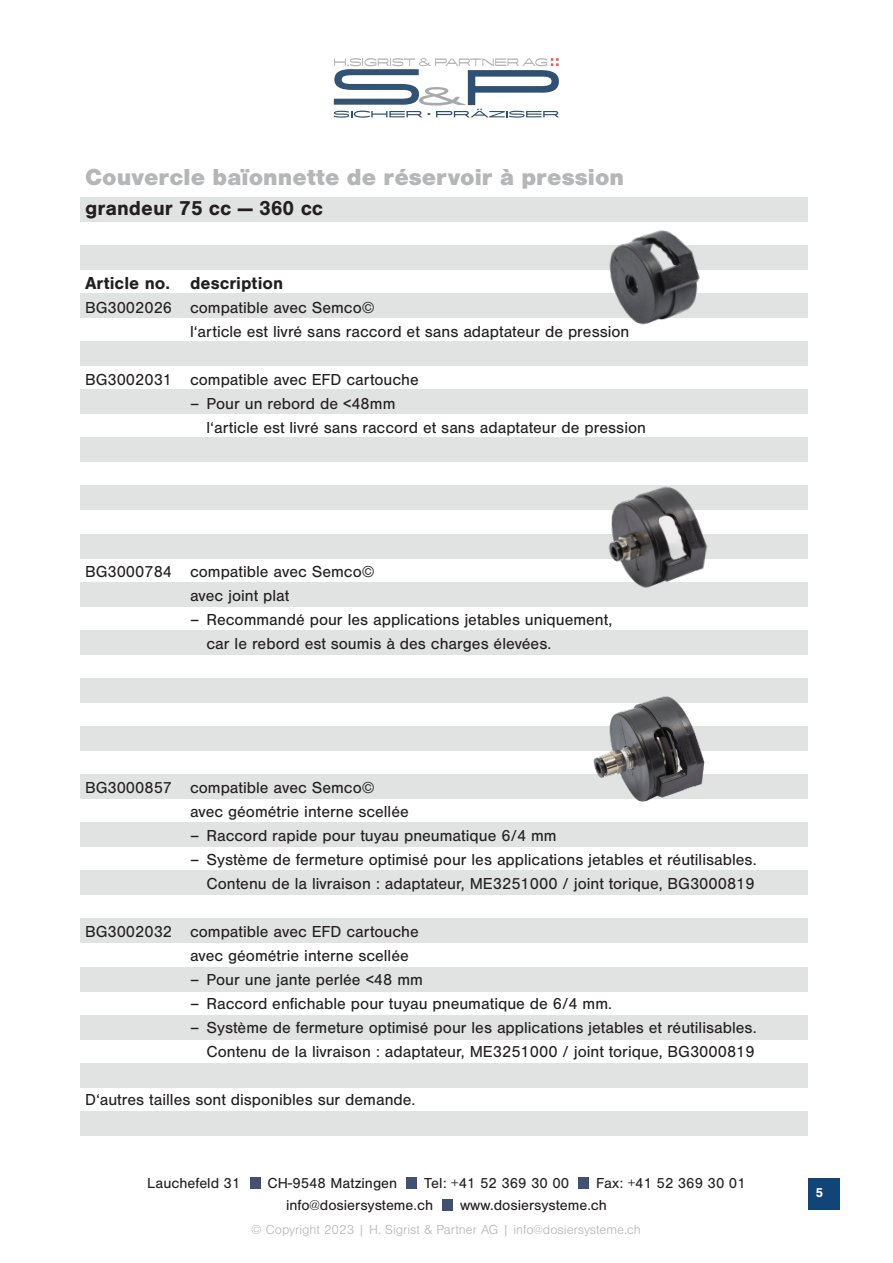
<style>
.page{position:relative;width:893px;height:1263px;background:#fff}
.page>*{position:absolute;margin:0;border:0;box-sizing:border-box;transform-origin:0 0}
.Titel_hell{font:900 24px "Nimbus San";color:#b5b6b8}
.t1{font:700 21px "Nimbus San";color:#231f20}
.t2{font:700 18px "Nimbus San";color:#231f20}
.t3{font:16.5px "Nimbus San";color:#231f20}
.t4{font:15px "Nimbus San";color:#231f20}
.t5{font:300 13.5px "Nimbus San";color:#b5b6b8}
.t6{font:700 13.5px "Nimbus San";color:#fff}
</style>
<div class="page">
<div style="left:808px;top:1178px;width:31px;height:31px;background:#124577"></div>
<div style="left:250px;top:1178px;width:10px;height:11px;background:#405171"></div>
<div style="left:406px;top:1178px;width:11px;height:11px;background:#405171"></div>
<div style="left:442px;top:1199px;width:11px;height:11px;background:#405171"></div>
<div style="left:578px;top:1178px;width:10px;height:11px;background:#405171"></div>
<svg style="left:334px;top:58px;width:225px;height:60px"></svg>
<div style="left:81px;top:293px;width:727px;height:24px;background:#e1e2e2"></div>
<div style="left:81px;top:197px;width:727px;height:24px;background:#e1e2e2"></div>
<div style="left:81px;top:341px;width:727px;height:25px;background:#e1e2e2"></div>
<div style="left:81px;top:245px;width:727px;height:24px;background:#e1e2e2"></div>
<div style="left:81px;top:390px;width:727px;height:24px;background:#e1e2e2"></div>
<div style="left:81px;top:438px;width:727px;height:24px;background:#e1e2e2"></div>
<div style="left:81px;top:486px;width:727px;height:24px;background:#e1e2e2"></div>
<div style="left:81px;top:534px;width:727px;height:24px;background:#e1e2e2"></div>
<div style="left:81px;top:582px;width:727px;height:24px;background:#e1e2e2"></div>
<div style="left:81px;top:630px;width:727px;height:24px;background:#e1e2e2"></div>
<div style="left:81px;top:678px;width:727px;height:24px;background:#e1e2e2"></div>
<div style="left:81px;top:726px;width:727px;height:24px;background:#e1e2e2"></div>
<div style="left:81px;top:774px;width:727px;height:25px;background:#e1e2e2"></div>
<div style="left:81px;top:823px;width:727px;height:24px;background:#e1e2e2"></div>
<div style="left:81px;top:871px;width:727px;height:24px;background:#e1e2e2"></div>
<div style="left:81px;top:919px;width:727px;height:24px;background:#e1e2e2"></div>
<div style="left:81px;top:967px;width:727px;height:24px;background:#e1e2e2"></div>
<div style="left:81px;top:1015px;width:727px;height:24px;background:#e1e2e2"></div>
<div style="left:81px;top:1063px;width:727px;height:24px;background:#e1e2e2"></div>
<div style="left:81px;top:1111px;width:727px;height:24px;background:#e1e2e2"></div>
<img style="left:587px;top:485px;width:141px;height:122px">
<img style="left:592px;top:221px;width:127px;height:104px">
<img style="left:582px;top:696px;width:141px;height:106px">
<p class="Titel_hell" style="left:85px;top:164px;width:541px">Couvercle baïonnette de réservoir à pression</p>
<p class="t1" style="left:85px;top:197px;width:240px">grandeur 75 cc — 360 cc</p>
<p class="t2" style="left:85px;top:273px;width:200px">Article no. description</p>
<p class="t3" style="left:85px;top:298px;width:291px">BG3002026 compatible avec Semco©</p>
<p class="t3" style="left:190px;top:322px;width:441px">l‘article est livré sans raccord et sans adaptateur de pression</p>
<p class="t3" style="left:85px;top:370px;width:335px">BG3002031 compatible avec EFD cartouche</p>
<p class="t3" style="left:190px;top:394px;width:207px">– Pour un rebord de &lt;48mm</p>
<p class="t3" style="left:207px;top:418px;width:441px">l‘article est livré sans raccord et sans adaptateur de pression</p>
<p class="t3" style="left:85px;top:562px;width:291px">BG3000784 compatible avec Semco©</p>
<p class="t3" style="left:190px;top:586px;width:101px">avec joint plat</p>
<p class="t3" style="left:190px;top:610px;width:424px">– Recommandé pour les applications jetables uniquement,</p>
<p class="t3" style="left:207px;top:634px;width:346px">car le rebord est soumis à des charges élevées.</p>
<p class="t3" style="left:85px;top:778px;width:291px">BG3000857 compatible avec Semco©</p>
<p class="t3" style="left:190px;top:802px;width:220px">avec géométrie interne scellée</p>
<p class="t3" style="left:190px;top:826px;width:368px">– Raccord rapide pour tuyau pneumatique 6/4 mm</p>
<p class="t3" style="left:190px;top:850px;width:568px">– Système de fermeture optimisé pour les applications jetables et réutilisables.</p>
<p class="t3" style="left:207px;top:874px;width:550px">Contenu de la livraison : adaptateur, ME3251000 / joint torique, BG3000819</p>
<p class="t3" style="left:85px;top:922px;width:335px">BG3002032 compatible avec EFD cartouche</p>
<p class="t3" style="left:190px;top:946px;width:220px">avec géométrie interne scellée</p>
<p class="t3" style="left:190px;top:970px;width:234px">– Pour une jante perlée &lt;48 mm</p>
<p class="t3" style="left:190px;top:994px;width:424px">– Raccord enfichable pour tuyau pneumatique de 6/4 mm.</p>
<p class="t3" style="left:190px;top:1018px;width:568px">– Système de fermeture optimisé pour les applications jetables et réutilisables.</p>
<p class="t3" style="left:207px;top:1042px;width:550px">Contenu de la livraison : adaptateur, ME3251000 / joint torique, BG3000819</p>
<p class="t3" style="left:85px;top:1090px;width:332px">D‘autres tailles sont disponibles sur demande.</p>
<p class="t4" style="left:147px;top:1175px;width:95px">Lauchefeld 31</p>
<p class="t4" style="left:267px;top:1175px;width:131px">CH-9548 Matzingen</p>
<p class="t4" style="left:424px;top:1175px;width:146px">Tel: +41 52 369 30 00</p>
<p class="t4" style="left:596px;top:1175px;width:151px">Fax: +41 52 369 30 01</p>
<p class="t4" style="left:286px;top:1196px;width:149px">info@dosiersysteme.ch</p>
<p class="t4" style="left:460px;top:1196px;width:148px">www.dosiersysteme.ch</p>
<p class="t5" style="left:251px;top:1222px;width:391px">© Copyright 2023 | H. Sigrist &amp; Partner AG | info@dosiersysteme.ch</p>
<p class="t6" style="left:815px;top:1184px;width:9px">5</p>
</div>
